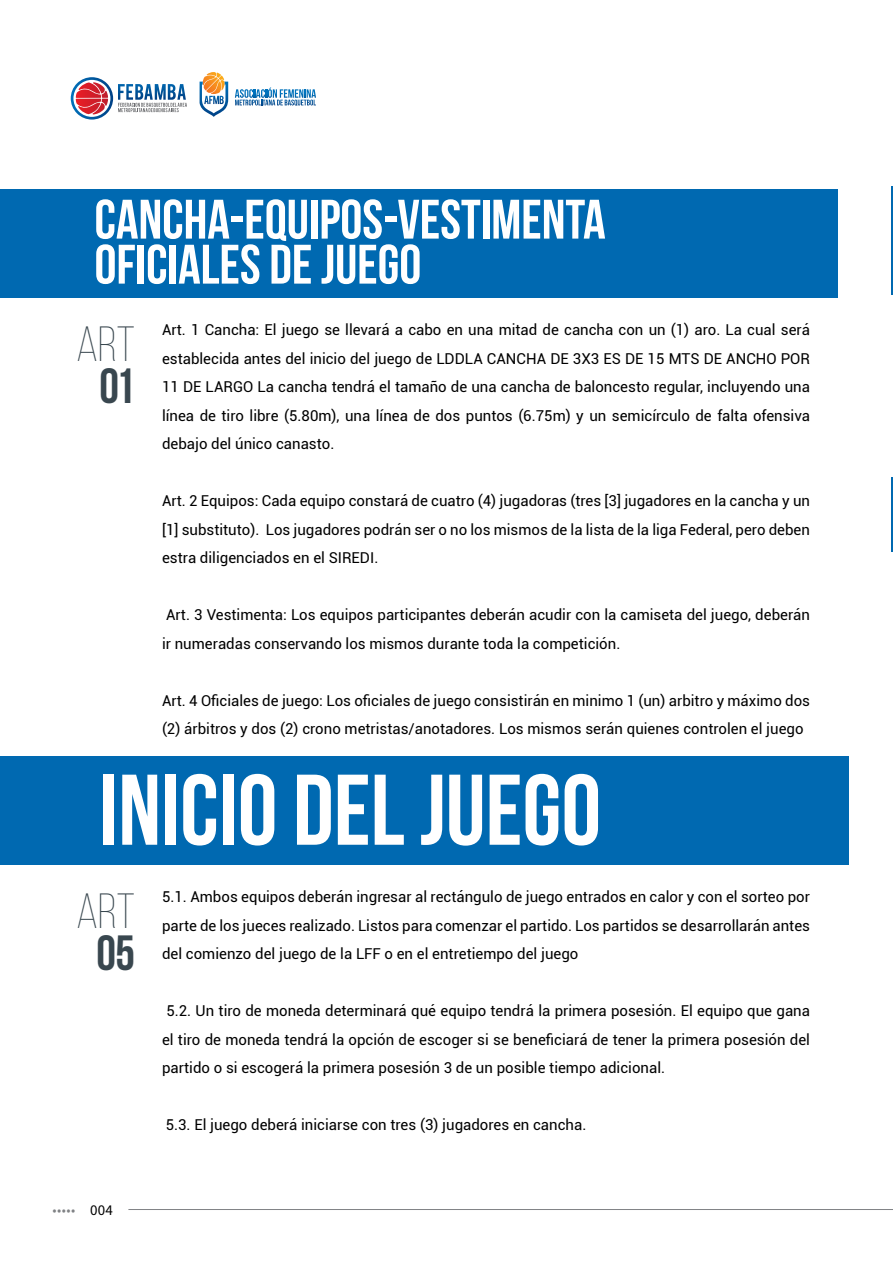
<style>
.page{position:relative;width:893px;height:1263px;background:#fff}
.page>*{position:absolute;margin:0;border:0;box-sizing:border-box;transform-origin:0 0}
.t1{font:100.05px "Bebas Neue";color:#fff}
.t2{font:55.5px/45px "Bebas Neue";color:#fff}
.t3{font:300 49.35px "Bebas Neue";color:#39474f}
.t4{font:700 49.35px "Bebas Neue";color:#39474f}
.t5{font:15px/28.5px "Roboto";color:#000;text-align:justify}
.t6{font:300 15px "Source Sans Pro";color:#808285}
.s1{font-weight:400;color:#000}
</style>
<div class="page">
<hr style="left:128px;top:1209px;width:765px;height:1px;background:#808285">
<div style="left:0;top:189px;width:837px;height:108px;background:#0069b1"></div>
<div style="left:0;top:756px;width:849px;height:108px;background:#0069b1"></div>
<hr style="left:891px;top:187px;width:2px;height:108px;background:#0069b1">
<hr style="left:891px;top:477px;width:2px;height:74px;background:#0069b1">
<svg style="left:71px;top:77px;width:116px;height:43px"></svg>
<svg style="left:200px;top:72px;width:28px;height:45px"></svg>
<svg style="left:235px;top:88px;width:81px;height:18px"></svg>
<h2 class="t2" style="left:94px;top:196px;width:513px">CANCHA-EQUIPOS-VESTIMENTA<br>OFICIALES DE JUEGO</h2>
<h3 class="t3" style="left:76px;top:318px;width:60px">Art</h3>
<h3 class="t4" style="left:99px;top:359px;width:37px">01</h3>
<p class="t5" style="left:162px;top:316px;width:650px">Art. 1 Cancha: El juego se llevará a cabo en una mitad de cancha con un (1) aro. La cual será establecida antes del inicio del juego de LDDLA CANCHA DE 3X3 ES DE 15 MTS DE ANCHO POR 11 DE LARGO La cancha tendrá el tamaño de una cancha de baloncesto regular, incluyendo una línea de tiro libre (5.80m), una línea de dos puntos (6.75m) y un semicírculo de falta ofensiva debajo del único canasto.</p>
<p class="t5" style="left:162px;top:487px;width:649px">Art. 2 Equipos: Cada equipo constará de cuatro (4) jugadoras (tres [3] jugadores en la cancha y un [1] substituto). Los jugadores podrán ser o no los mismos de la lista de la liga Federal, pero deben estra diligenciados en el SIREDI.</p>
<p class="t5" style="left:162px;top:601px;width:649px">Art. 3 Vestimenta: Los equipos participantes deberán acudir con la camiseta del juego, deberán ir numeradas conservando los mismos durante toda la competición.</p>
<p class="t5" style="left:162px;top:686px;width:649px">Art. 4 Oficiales de juego: Los oficiales de juego consistirán en minimo 1 (un) arbitro y máximo dos (2) árbitros y dos (2) crono metristas/anotadores. Los mismos serán quienes controlen el juego</p>
<h1 class="t1" style="left:99px;top:755px;width:503px">INICIO DEL JUEGO</h1>
<h3 class="t3" style="left:76px;top:885px;width:60px">Art</h3>
<h3 class="t4" style="left:96px;top:926px;width:40px">05</h3>
<p class="t6" style="left:53px;top:1200px;width:58px">••••• <span class="s1">004</span></p>
<p class="t5" style="left:162px;top:883px;width:649px">5.1. Ambos equipos deberán ingresar al rectángulo de juego entrados en calor y con el sorteo por parte de los jueces realizado. Listos para comenzar el partido. Los partidos se desarrollarán antes del comienzo del juego de la LFF o en el entretiempo del juego</p>
<p class="t5" style="left:162px;top:997px;width:649px">5.2. Un tiro de moneda determinará qué equipo tendrá la primera posesión. El equipo que gana el tiro de moneda tendrá la opción de escoger si se beneficiará de tener la primera posesión del partido o si escogerá la primera posesión 3 de un posible tiempo adicional.</p>
<p class="t5" style="left:166px;top:1111px;width:422px">5.3. El juego deberá iniciarse con tres (3) jugadores en cancha.</p>
</div>
